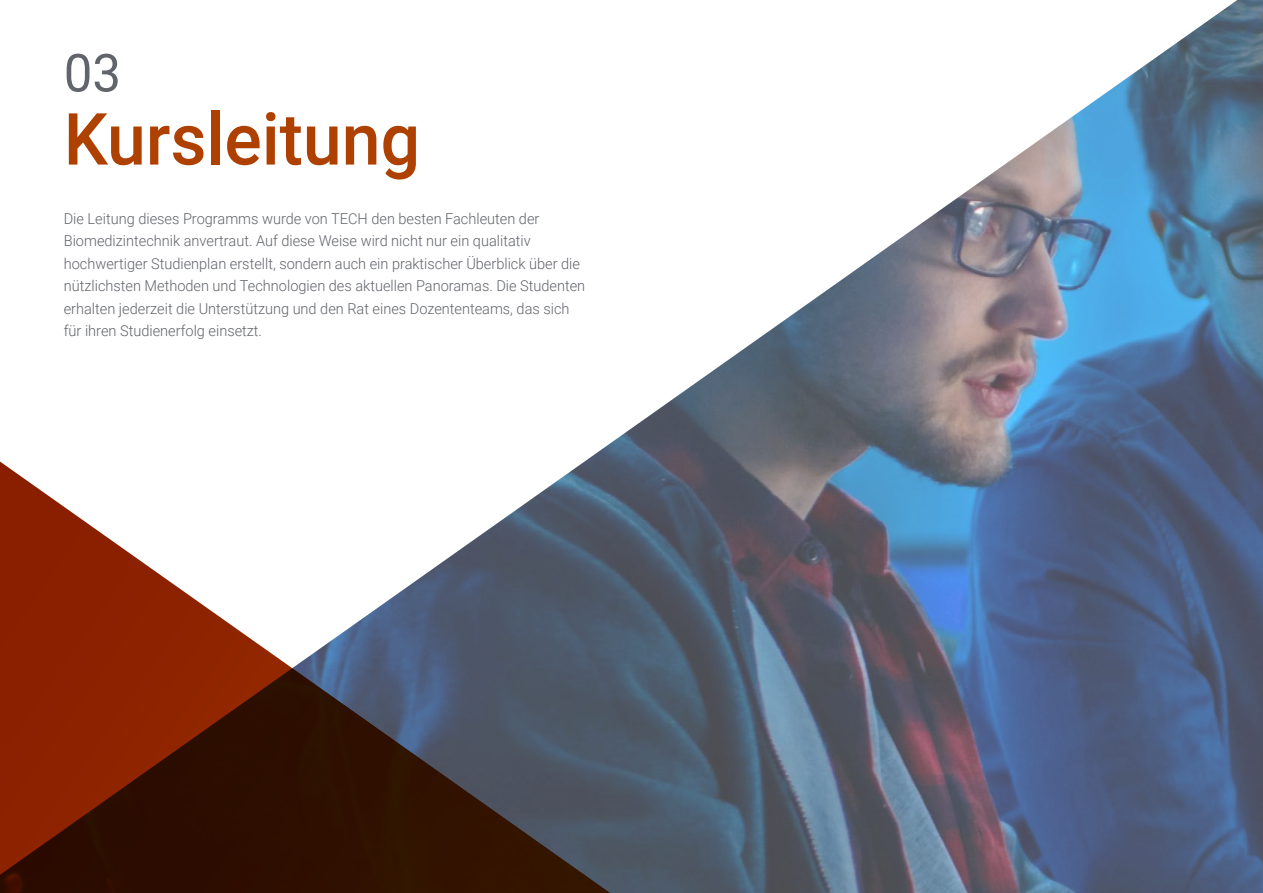
<style>
.page{position:relative;width:1263px;height:893px;background:#fff}
.page>*{position:absolute;margin:0;border:0;box-sizing:border-box;transform-origin:0 0}
.t1{font:500 72px "Roboto";color:#ae4000}
.t2{font:52.5px "Roboto";color:#61646a}
.t3{font:300 15px/22.5px "Roboto";color:#61646a}
</style>
<div class="page">
<img style="left:606px;top:0;width:657px;height:893px">
<svg style="left:0;top:446px;width:640px;height:447px"></svg>
<h2 class="t2" style="left:64px;top:36px;width:59px">03</h2>
<h1 class="t1" style="left:64px;top:89px;width:358px">Kursleitung</h1>
<p class="t3" style="left:64px;top:207px;width:523px">Die Leitung dieses Programms wurde von TECH den besten Fachleuten der Biomedizintechnik anvertraut. Auf diese Weise wird nicht nur ein qualitativ hochwertiger Studienplan erstellt, sondern auch ein praktischer Überblick über die nützlichsten Methoden und Technologien des aktuellen Panoramas. Die Studenten erhalten jederzeit die Unterstützung und den Rat eines Dozententeams, das sich für ihren Studienerfolg einsetzt.</p>
</div>
